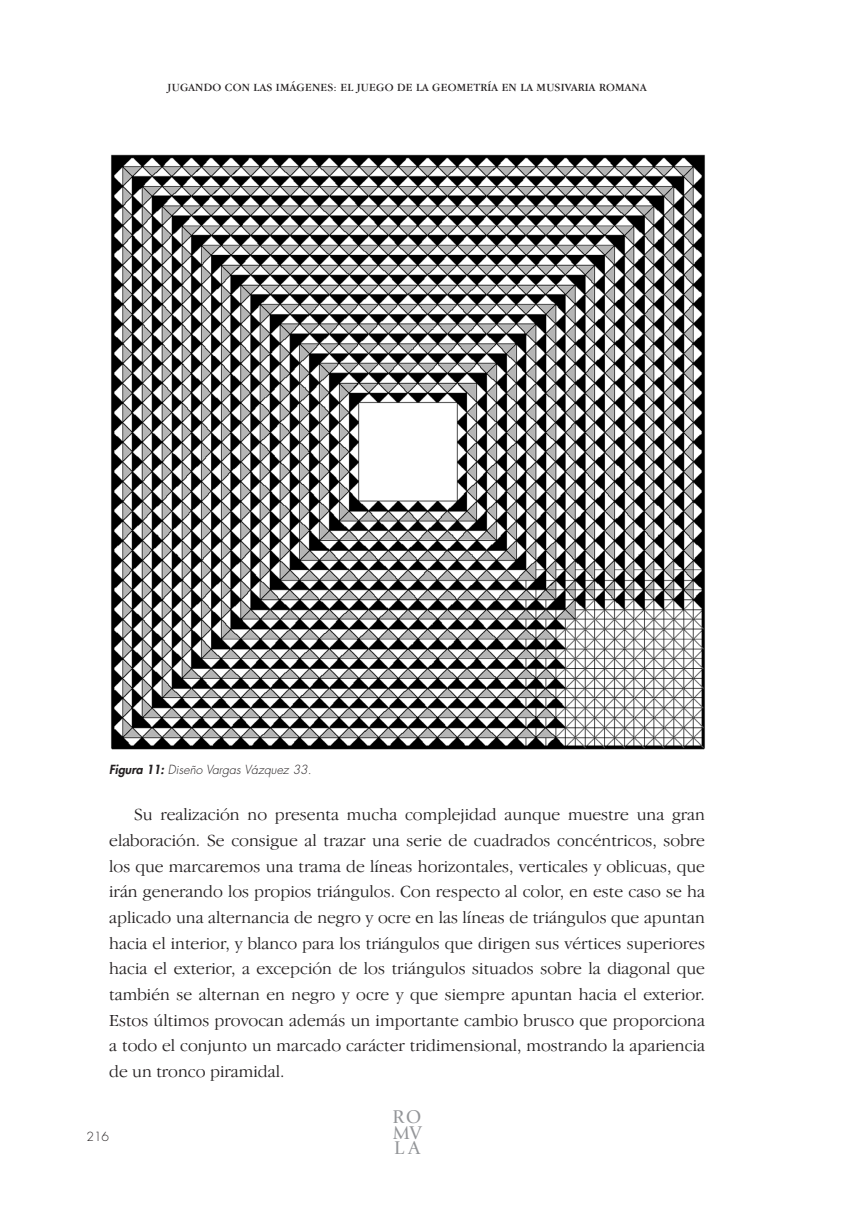
<style>
.page{position:relative;width:864px;height:1211px;background:#fff}
.page>*{position:absolute;margin:0;border:0;box-sizing:border-box;transform-origin:0 0}
.t1{font:19.25px/15.8px "Giovanni";color:#939598;text-align:justify}
.t2{font:300 17.5px/25.7px "Garamond IT Cby BT";color:#231f20;text-align:justify}
.t3{font:italic 300 12.25px "Futura";color:#231f20}
.t4{font:300 12.25px "Futura";color:#231f20}
.t5{font:11.38px "Garamond IT Cby BT";letter-spacing:.02em;color:#231f20}
.s1{font-weight:800}
</style>
<div class="page">
<img style="left:111px;top:154px;width:593px;height:596px">
<p class="t5" style="left:168px;top:80px;width:480px">JUGANDO CON LAS IMÁGENES: EL JUEGO DE LA GEOMETRÍA EN LA MUSIVARIA ROMANA</p>
<p class="t3" style="left:109px;top:762px;width:204px"><span class="s1">Figura 11:</span> Diseño Vargas Vázquez 33.</p>
<p class="t2" style="left:109px;top:801px;width:597px;text-indent:25px">Su realización no presenta mucha complejidad aunque muestre una gran elaboración. Se consigue al trazar una serie de cuadrados concéntricos, sobre los que marcaremos una trama de líneas horizontales, verticales y oblicuas, que irán generando los propios triángulos. Con respecto al color, en este caso se ha aplicado una alternancia de negro y ocre en las líneas de triángulos que apuntan hacia el interior, y blanco para los triángulos que dirigen sus vértices superiores hacia el exterior, a excepción de los triángulos situados sobre la diagonal que también se alternan en negro y ocre y que siempre apuntan hacia el exterior.<br>Estos últimos provocan además un importante cambio brusco que proporciona a todo el conjunto un marcado carácter tridimensional, mostrando la apariencia de un tronco piramidal.</p>
<p class="t4" style="left:86px;top:1128px;width:24px">216</p>
<p class="t1" style="left:392px;top:1108px;width:31px">RO MV LA</p>
</div>
